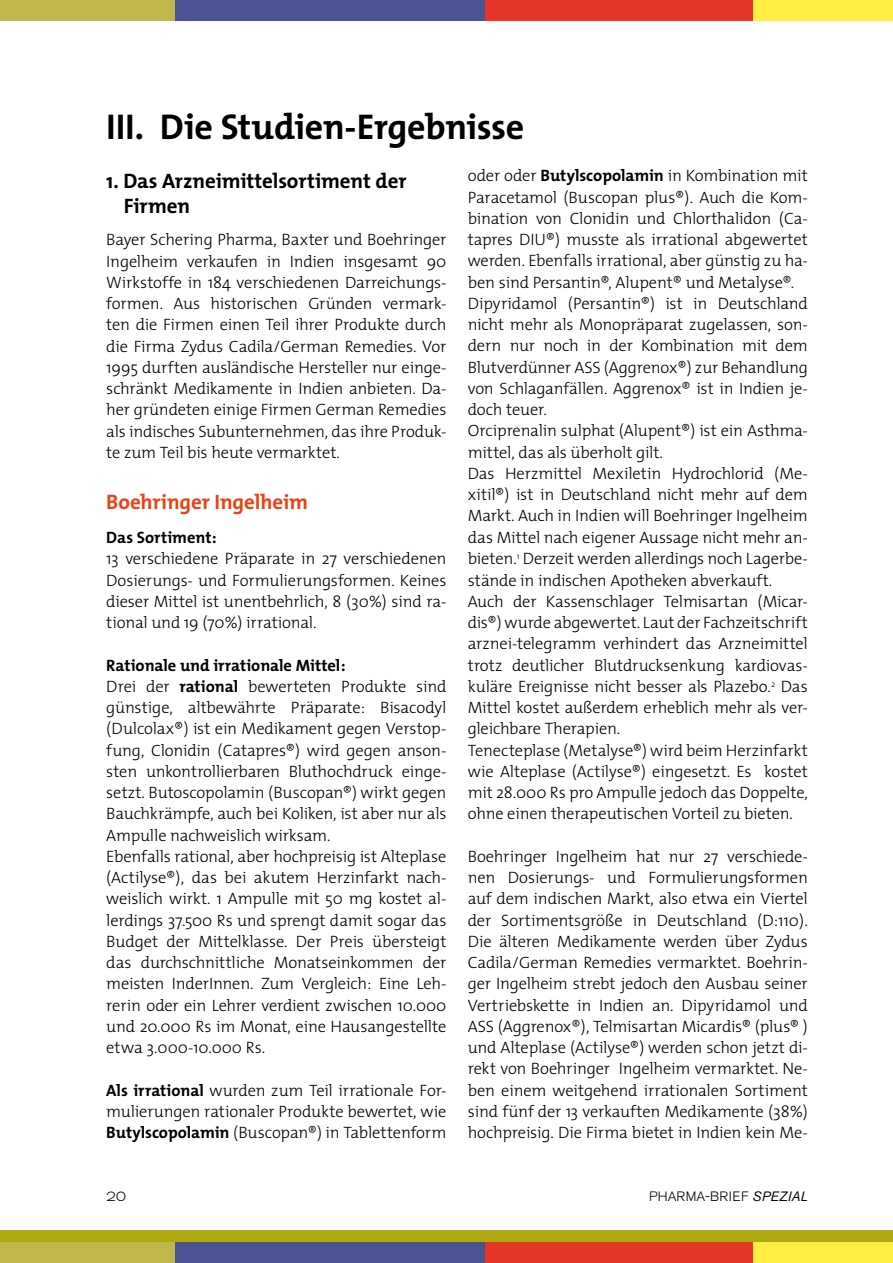
<style>
.page{position:relative;width:893px;height:1263px;background:#fff}
.page>*{position:absolute;margin:0;border:0;box-sizing:border-box;transform-origin:0 0}
.t1{font:700 36px "The Mix";letter-spacing:-.01em;color:#000}
.t2{font:700 21px/25.2px "The Mix";letter-spacing:-.005em;color:#000}
.t3{font:700 21px "The Mix";letter-spacing:-.005em;color:#e64415}
.t4{font:300 16.5px/21.3px "The Mix";letter-spacing:-.01em;color:#000;text-align:justify}
.t5{font:700 16.5px "The Mix";color:#000}
.t6{font:300 13.5px "Akzidenz Grotesk BE";letter-spacing:.04em;color:#000}
.t7{font:300 expanded 13.5px "Akzidenz Grotesk BE";color:#000}
.s1{font-weight:700}
.s2{font-weight:400;font-style:italic}
</style>
<div class="page">
<div style="left:0;top:1231px;width:893px;height:32px;background:#afa80e"></div>
<div style="left:608px;top:0;width:285px;height:20px;background:#ffef44"></div>
<div style="left:468px;top:0;width:285px;height:20px;background:#e53527"></div>
<div style="left:24px;top:0;width:461px;height:20px;background:#4b5394"></div>
<div style="left:0;top:0;width:174px;height:20px;background:#c0b74c"></div>
<div style="left:608px;top:1243px;width:285px;height:20px;background:#ffef44"></div>
<div style="left:468px;top:1243px;width:285px;height:20px;background:#e53527"></div>
<div style="left:24px;top:1243px;width:461px;height:20px;background:#4b5394"></div>
<div style="left:0;top:1243px;width:174px;height:20px;background:#c0b74c"></div>
<h1 class="t1" style="left:106px;top:97px;width:419px">III. Die Studien-Ergebnisse</h1>
<p class="t2" style="left:124px;top:167px;width:284px;text-indent:-18px">1. Das Arzneimittelsortiment der<br>Firmen</p>
<p class="t4" style="left:106px;top:229px;width:342px">Bayer Schering Pharma, Baxter und Boehringer Ingelheim verkaufen in Indien insgesamt 90<br>Wirkstoffe in 184 verschiedenen Darreichungs&shy;formen. Aus historischen Gründen vermark&shy;ten die Firmen einen Teil ihrer Produkte durch die Firma Zydus Cadila/German Remedies. Vor 1995 durften ausländische Hersteller nur einge&shy;schränkt Medikamente in Indien anbieten. Da&shy;her gründeten einige Firmen German Remedies als indisches Subunternehmen, das ihre Produk&shy;te zum Teil bis heute vermarktet.</p>
<p class="t3" style="left:106px;top:484px;width:203px">Boehringer Ingelheim</p>
<p class="t5" style="left:106px;top:524px;width:112px">Das Sortiment:</p>
<p class="t4" style="left:106px;top:547px;width:342px">13 verschiedene Präparate in 27 verschiedenen Dosierungs- und Formulierungsformen. Keines dieser Mittel ist unentbehrlich, 8 (30%) sind ra&shy;tional und 19 (70%) irrational.</p>
<p class="t4" style="left:106px;top:654px;width:342px;text-align:left"><span class="s1">Rationale und irrationale Mittel:<br></span>Drei der <span class="s1">rational</span> bewerteten Produkte sind günstige, altbewährte Präparate: Bisacodyl (Dulcolax®) ist ein Medikament gegen Verstop&shy;fung, Clonidin (Catapres®) wird gegen anson&shy;sten unkontrollierbaren Bluthochdruck einge&shy;setzt. Butoscopolamin (Buscopan®) wirkt gegen Bauchkrämpfe, auch bei Koliken, ist aber nur als Ampulle nachweislich wirksam.<br>Ebenfalls rational, aber hochpreisig ist Alteplase (Actilyse®), das bei akutem Herzinfarkt nach&shy;weislich wirkt. 1 Ampulle mit 50 mg kostet al&shy;lerdings 37.500 Rs und sprengt damit sogar das Budget der Mittelklasse. Der Preis übersteigt das durchschnittliche Monatseinkommen der meisten InderInnen. Zum Vergleich: Eine Leh&shy;rerin oder ein Lehrer verdient zwischen 10.000 und 20.000 Rs im Monat, eine Hausangestellte etwa 3.000-10.000 Rs.</p>
<p class="t4" style="left:106px;top:1079px;width:342px"><span class="s1">Als irrational</span> wurden zum Teil irrationale For&shy;mulierungen rationaler Produkte bewertet, wie <span class="s1">Butylscopolamin</span> (Buscopan®) in Tablettenform</p>
<p class="t4" style="left:468px;top:165px;width:342px;text-align:left">oder oder <span class="s1">Butylscopolamin</span> in Kombination mit Paracetamol (Buscopan plus®). Auch die Kom&shy;bination von Clonidin und Chlorthalidon (Ca&shy;tapres DIU®) musste als irrational abgewertet werden. Ebenfalls irrational, aber günstig zu ha&shy;ben sind Persantin®, Alupent® und Metalyse®.<br>Dipyridamol (Persantin®) ist in Deutschland nicht mehr als Monopräparat zugelassen, son&shy;dern nur noch in der Kombination mit dem Blutverdünner ASS (Aggrenox®) zur Behandlung von Schlaganfällen. Aggrenox® ist in Indien je&shy;doch teuer.<br>Orciprenalin sulphat (Alupent®) ist ein Asthma&shy;mittel, das als überholt gilt.<br>Das Herzmittel Mexiletin Hydrochlorid (Me&shy;xitil®) ist in Deutschland nicht mehr auf dem Markt. Auch in Indien will Boehringer Ingelheim das Mittel nach eigener Aussage nicht mehr an&shy;bieten.<sup>1</sup> Derzeit werden allerdings noch Lagerbe&shy;stände in indischen Apotheken abverkauft.<br>Auch der Kassenschlager Telmisartan (Micar&shy;dis®) wurde abgewertet. Laut der Fachzeitschrift arznei-telegramm verhindert das Arzneimittel trotz deutlicher Blutdrucksenkung kardiovas&shy;kuläre Ereignisse nicht besser als Plazebo.<sup>2</sup> Das Mittel kostet außerdem erheblich mehr als ver&shy;gleichbare Therapien.<br>Tenecteplase (Metalyse®) wird beim Herzinfarkt wie Alteplase (Actilyse®) eingesetzt. Es kostet mit 28.000 Rs pro Ampulle jedoch das Doppelte, ohne einen therapeutischen Vorteil zu bieten.</p>
<p class="t4" style="left:468px;top:845px;width:342px">Boehringer Ingelheim hat nur 27 verschiede&shy;nen Dosierungs- und Formulierungsformen auf dem indischen Markt, also etwa ein Viertel der Sortimentsgröße in Deutschland (D:110).<br>Die älteren Medikamente werden über Zydus Cadila/German Remedies vermarktet. Boehrin&shy;ger Ingelheim strebt jedoch den Ausbau seiner Vertriebskette in Indien an. Dipyridamol und ASS (Aggrenox®), Telmisartan Micardis® (plus® ) und Alteplase (Actilyse®) werden schon jetzt di&shy;rekt von Boehringer Ingelheim vermarktet. Ne&shy;ben einem weitgehend irrationalen Sortiment sind fünf der 13 verkauften Medikamente (38%) hochpreisig. Die Firma bietet in Indien kein Me-</p>
<p class="t7" style="left:106px;top:1188px;width:21px">20</p>
<p class="t6" style="left:649px;top:1189px;width:160px">PHARMA-BRIEF <span class="s2">SPEZIAL</span></p>
</div>
